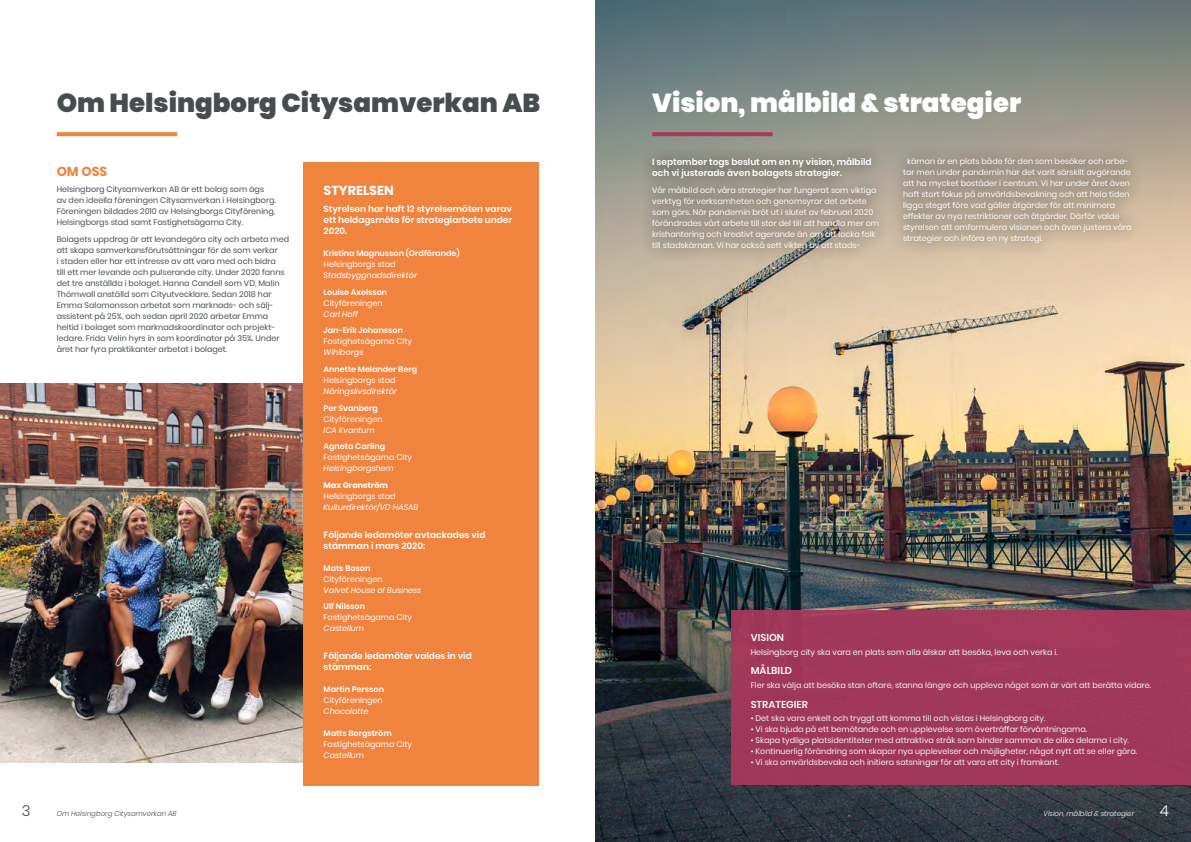
<style>
.page{position:relative;width:1191px;height:842px;background:#fff}
.page>*{position:absolute;margin:0;border:0;box-sizing:border-box;transform-origin:0 0}
.t1{font:900 26px "Poppins";color:#474d4e}
.t2{font:900 26px "Poppins";color:#fff}
.t3{font:300 15px "Poppins";color:#474d4e}
.t4{font:300 15px "Poppins";color:#fff}
.t5{font:700 13px "Poppins";color:#fff}
.t6{font:700 13px "Poppins";color:#f0833d}
.t7{font:600 10px "Poppins";color:#fff}
.t8{font:600 9px/11px "Poppins";color:#fff}
.t9{font:8px/11px "Poppins";color:#fff}
.t10{font:8px/11px "Poppins";color:#474d4e}
.t11{font:italic 8px "Poppins";color:#fff}
.t12{font:600 8px "Poppins";color:#fff}
.t13{font:700 8px "Poppins";color:#fff}
.t14{font:italic 300 7px "Poppins";color:#474d4e}
.t15{font:italic 300 7px "Poppins";color:#fff}
</style>
<div class="page">
<img style="left:595px;top:0;width:596px;height:842px">
<svg style="left:57px;top:132px;width:120px;height:4px"></svg>
<img style="left:0;top:383px;width:304px;height:380px">
<div style="left:304px;top:162px;width:235px;height:623px;background:#f0833d"></div>
<div style="left:731px;top:610px;width:460px;height:175px;background:#a0385b"></div>
<svg style="left:652px;top:132px;width:120px;height:4px"></svg>
<div style="left:638px;top:144px;width:507px;height:119px;background:#000;opacity:.71"></div>
<h1 class="t1" style="left:57px;top:88px;width:485px">Om Helsingborg Citysamverkan AB</h1>
<h3 class="t6" style="left:57px;top:163px;width:52px">OM OSS</h3>
<p class="t10" style="left:57px;top:184px;width:221px">Helsingborg Citysamverkan AB är ett bolag som ägs av den ideella föreningen Citysamverkan i Helsingborg.<br>Föreningen bildades 2010 av Helsingborgs Cityförening, Helsingborgs stad samt Fastighetsägarna City.</p>
<p class="t10" style="left:57px;top:234px;width:234px">Bolagets uppdrag är att levandegöra city och arbeta med att skapa samverkansförutsättningar för de som verkar<br>i staden eller har ett intresse av att vara med och bidra<br>till ett mer levande och pulserande city. Under 2020 fanns det tre anställda i bolaget. Hanna Candell som VD, Malin Thörnwall anställd som Cityutvecklare. Sedan 2018 har Emma Salomonsson arbetat som marknads- och sälj&shy;assistent på 25%, och sedan april 2020 arbetar Emma heltid i bolaget som marknadskoordinator och projekt&shy;ledare. Frida Velin hyrs in som koordinator på 35%. Under året har fyra praktikanter arbetat i bolaget.</p>
<h3 class="t5" style="left:323px;top:183px;width:72px">STYRELSEN</h3>
<p class="t8" style="left:323px;top:203px;width:190px;text-align:justify">Styrelsen har haft 12 styrelsemöten varav ett heldagsmöte för strategiarbete under 2020.</p>
<p class="t12" style="left:323px;top:249px;width:137px">Kristina Magnusson (Ordförande)</p>
<p class="t9" style="left:323px;top:259px;width:73px">Helsingborgs stad</p>
<p class="t11" style="left:323px;top:271px;width:95px">Stadsbyggnadsdirektör</p>
<p class="t12" style="left:323px;top:287px;width:65px">Louise Axelsson</p>
<p class="t9" style="left:323px;top:297px;width:61px">Cityföreningen</p>
<p class="t11" style="left:323px;top:309px;width:36px">Carl Hoff</p>
<p class="t12" style="left:323px;top:326px;width:81px">Jan-Erik Johansson</p>
<p class="t9" style="left:323px;top:336px;width:90px">Fastighetsägarna City</p>
<p class="t11" style="left:323px;top:348px;width:41px">Wihlborgs</p>
<p class="t12" style="left:323px;top:365px;width:95px">Annette Melander Berg</p>
<p class="t9" style="left:323px;top:375px;width:73px">Helsingborgs stad</p>
<p class="t11" style="left:323px;top:387px;width:75px">Näringslivsdirektör</p>
<p class="t12" style="left:323px;top:403px;width:56px">Per Svanberg</p>
<p class="t9" style="left:323px;top:413px;width:61px">Cityföreningen</p>
<p class="t11" style="left:323px;top:425px;width:53px">ICA Kvantum</p>
<p class="t12" style="left:323px;top:442px;width:63px">Agneta Carling</p>
<p class="t9" style="left:323px;top:452px;width:90px">Fastighetsägarna City</p>
<p class="t11" style="left:323px;top:464px;width:72px">Helsingborgshem</p>
<p class="t13" style="left:323px;top:481px;width:66px">Max Granström</p>
<p class="t9" style="left:323px;top:491px;width:73px">Helsingborgs stad</p>
<p class="t11" style="left:323px;top:503px;width:96px">Kulturdirektör/VD HASAB</p>
<p class="t8" style="left:323px;top:529px;width:163px">Följande ledamöter avtackades vid stämman i mars 2020:</p>
<p class="t12" style="left:323px;top:563px;width:48px">Mats Boson</p>
<p class="t9" style="left:323px;top:573px;width:61px">Cityföreningen</p>
<p class="t11" style="left:323px;top:585px;width:99px">Valvet House of Business</p>
<p class="t12" style="left:323px;top:602px;width:43px">Ulf Nilsson</p>
<p class="t9" style="left:323px;top:612px;width:90px">Fastighetsägarna City</p>
<p class="t11" style="left:323px;top:624px;width:42px">Castellum</p>
<p class="t8" style="left:323px;top:650px;width:150px">Följande ledamöter valdes in vid stämman:</p>
<p class="t12" style="left:323px;top:685px;width:62px">Martin Persson</p>
<p class="t9" style="left:323px;top:695px;width:61px">Cityföreningen</p>
<p class="t11" style="left:323px;top:707px;width:46px">Chocolatte</p>
<p class="t12" style="left:323px;top:729px;width:70px">Matts Borgström</p>
<p class="t9" style="left:323px;top:739px;width:90px">Fastighetsägarna City</p>
<p class="t11" style="left:323px;top:751px;width:42px">Castellum</p>
<h1 class="t2" style="left:652px;top:88px;width:370px">Vision, målbild &amp; strategier</h1>
<p class="t8" style="left:652px;top:157px;width:221px">I september togs beslut om en ny vision, målbild och vi justerade även bolagets strategier.</p>
<p class="t9" style="left:652px;top:185px;width:228px">Vår målbild och våra strategier har fungerat som viktiga verktyg för verksamheten och genomsyrar det arbete som görs. När pandemin bröt ut i slutet av februari 2020 förändrades vårt arbete till stor del till att handla mer om krishantering och kreativt agerande än om att locka folk till stadskärnan. Vi har också sett vikten av att stads-</p>
<p class="t9" style="left:903px;top:156px;width:230px;text-indent:4px">kärnan är en plats både för den som besöker och arbe&shy;tar men under pandemin har det varit särskilt avgörande att ha mycket bostäder i centrum. Vi har under året även haft stort fokus på omvärldsbevakning och att hela tiden ligga steget före vad gäller åtgärder för att minimera effekter av nya restriktioner och åtgärder. Därför valde styrelsen att omformulera visionen och även justera våra strategier och införa en ny strategi.</p>
<p class="t7" style="left:750px;top:632px;width:35px">VISION</p>
<p class="t9" style="left:750px;top:646px;width:308px">Helsingborg city ska vara en plats som alla älskar att besöka, leva och verka i.</p>
<p class="t7" style="left:750px;top:665px;width:43px">MÅLBILD</p>
<p class="t9" style="left:750px;top:680px;width:402px">Fler ska välja att besöka stan oftare, stanna längre och uppleva något som är värt att berätta vidare.</p>
<p class="t7" style="left:750px;top:698px;width:59px">STRATEGIER</p>
<p class="t9" style="left:750px;top:713px;width:296px">• Det ska vara enkelt och tryggt att komma till och vistas i Helsingborg city.</p>
<p class="t9" style="left:750px;top:724px;width:338px">• Vi ska bjuda på ett bemötande och en upplevelse som överträffar förväntningarna.</p>
<p class="t9" style="left:750px;top:735px;width:380px">• Skapa tydliga platsidentiteter med attraktiva stråk som binder samman de olika delarna i city.</p>
<p class="t9" style="left:750px;top:746px;width:388px">• Kontinuerlig förändring som skapar nya upplevelser och möjligheter, något nytt att se eller göra.</p>
<p class="t9" style="left:750px;top:757px;width:310px">• Vi ska omvärldsbevaka och initiera satsningar för att vara ett city i framkant.</p>
<h2 class="t3" style="left:22px;top:802px;width:10px">3</h2>
<p class="t14" style="left:57px;top:809px;width:121px">Om Helsingborg Citysamverkan AB</p>
<p class="t15" style="left:1043px;top:809px;width:92px">Vision, målbild &amp; strategier</p>
<h2 class="t4" style="left:1159px;top:802px;width:11px">4</h2>
</div>
